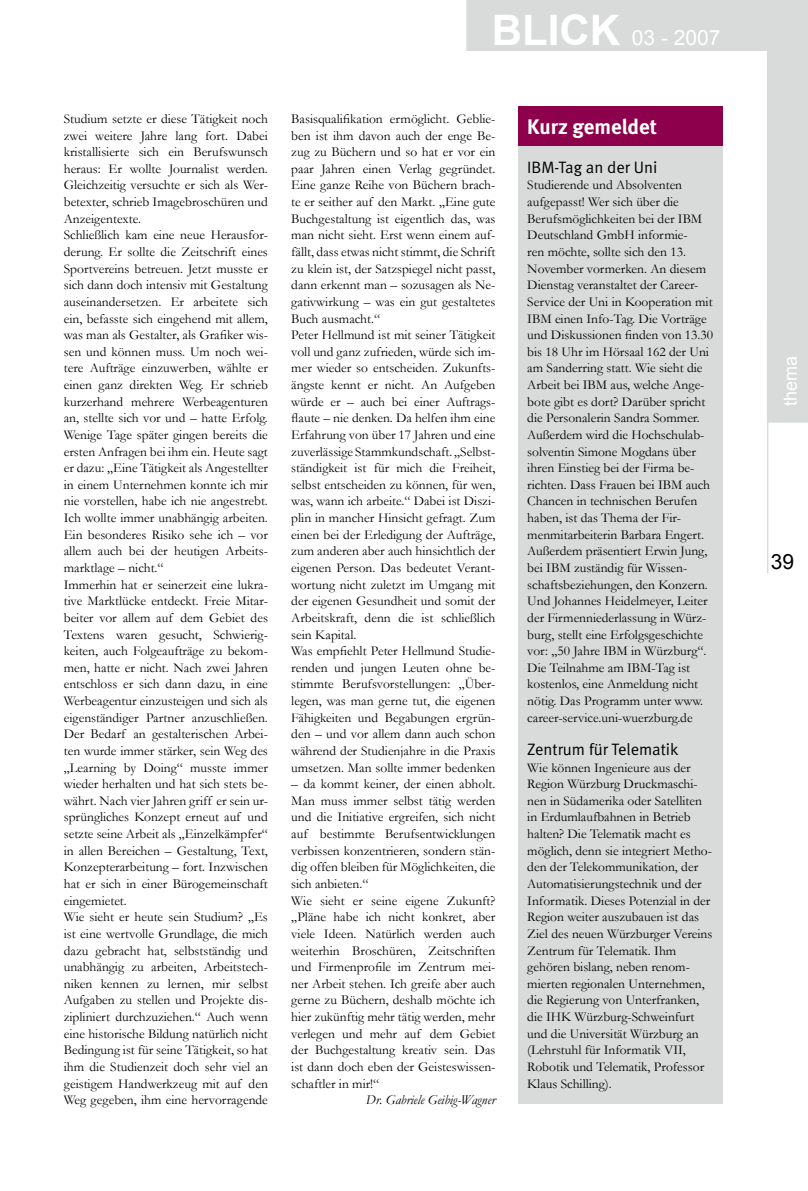
<style>
.page{position:relative;width:808px;height:1191px;background:#fff}
.page>*{position:absolute;margin:0;border:0;box-sizing:border-box;transform-origin:0 0}
.t1{font:21px "Arial";color:#fff}
.t2{font:700 21px "Meta";color:#fff}
.t3{font:21px "Arial";color:#000}
.t4{font:18px "Arial";color:#fff}
.t5{font:16.5px "Meta Normal";color:#000}
.t6{font:13.5px/16.6px "Garamond";color:#000}
.t7{font:italic 13.5px "Garamond";color:#000}
.s1{font-weight:700;font-size:42px}
</style>
<div class="page">
<svg style="left:466px;top:0;width:342px;height:423px"></svg>
<hr style="left:767px;top:319px;width:1px;height:254px;background:#d9dada">
<div style="left:491px;top:1px;width:262px;height:48px;background:#d9dada"></div>
<div style="left:490px;top:0;width:263px;height:50px;border:2px solid #d9dada"></div>
<div style="left:769px;top:195px;width:37px;height:212px;background:#d9dada"></div>
<div style="left:768px;top:195px;width:39px;height:212px;border:2px solid #d9dada"></div>
<div style="left:519px;top:147px;width:204px;height:957px;background:#d9dada"></div>
<div style="left:519px;top:106px;width:204px;height:40px;background:#8d004b"></div>
<h1 class="t1" style="left:492px;top:23px;width:230px"><span class="s1">BLICK</span> 03 - 2007</h1>
<p class="t6" style="left:64px;top:110px;width:206px">Studium setzte er diese Tätigkeit noch zwei weitere Jahre lang fort. Dabei kristallisierte sich ein Berufswunsch heraus: Er wollte Journalist werden.<br>Gleichzeitig versuchte er sich als Wer&shy;betexter, schrieb Imagebroschüren und Anzeigentexte.<br>Schließlich kam eine neue Herausfor&shy;derung. Er sollte die Zeitschrift eines Sportvereins betreuen. Jetzt musste er sich dann doch intensiv mit Gestaltung auseinandersetzen. Er arbeitete sich ein, befasste sich eingehend mit allem, was man als Gestalter, als Grafiker wis&shy;sen und können muss. Um noch wei&shy;tere Aufträge einzuwerben, wählte er einen ganz direkten Weg. Er schrieb kurzerhand mehrere Werbeagenturen an, stellte sich vor und – hatte Erfolg.<br>Wenige Tage später gingen bereits die ersten Anfragen bei ihm ein. Heute sagt er dazu: „Eine Tätigkeit als Angestellter in einem Unternehmen konnte ich mir nie vorstellen, habe ich nie angestrebt.<br>Ich wollte immer unabhängig arbeiten.<br>Ein besonderes Risiko sehe ich – vor allem auch bei der heutigen Arbeits&shy;marktlage – nicht.“<br>Immerhin hat er seinerzeit eine lukra&shy;tive Marktlücke entdeckt. Freie Mitar&shy;beiter vor allem auf dem Gebiet des Textens waren gesucht, Schwierig&shy;keiten, auch Folgeaufträge zu bekom&shy;men, hatte er nicht. Nach zwei Jahren entschloss er sich dann dazu, in eine Werbeagentur einzusteigen und sich als eigenständiger Partner anzuschließen.<br>Der Bedarf an gestalterischen Arbei&shy;ten wurde immer stärker, sein Weg des „Learning by Doing“ musste immer wieder herhalten und hat sich stets be&shy;währt. Nach vier Jahren griff er sein ur&shy;sprüngliches Konzept erneut auf und setzte seine Arbeit als „Einzelkämpfer“ in allen Bereichen – Gestaltung, Text, Konzepterarbeitung – fort. Inzwischen hat er sich in einer Bürogemeinschaft eingemietet.<br>Wie sieht er heute sein Studium? „Es ist eine wertvolle Grundlage, die mich dazu gebracht hat, selbstständig und unabhängig zu arbeiten, Arbeitstech&shy;niken kennen zu lernen, mir selbst Aufgaben zu stellen und Projekte dis&shy;zipliniert durchzuziehen.“ Auch wenn eine historische Bildung natürlich nicht Bedingung ist für seine Tätigkeit, so hat ihm die Studienzeit doch sehr viel an geistigem Handwerkzeug mit auf den Weg gegeben, ihm eine hervorragende</p>
<p class="t6" style="left:291px;top:110px;width:206px">Basisqualifikation ermöglicht. Geblie&shy;ben ist ihm davon auch der enge Be&shy;zug zu Büchern und so hat er vor ein paar Jahren einen Verlag gegründet.<br>Eine ganze Reihe von Büchern brach&shy;te er seither auf den Markt. „Eine gute Buchgestaltung ist eigentlich das, was man nicht sieht. Erst wenn einem auf&shy;fällt, dass etwas nicht stimmt, die Schrift zu klein ist, der Satzspiegel nicht passt, dann erkennt man – sozusagen als Ne&shy;gativwirkung – was ein gut gestaltetes Buch ausmacht.“<br>Peter Hellmund ist mit seiner Tätigkeit voll und ganz zufrieden, würde sich im&shy;mer wieder so entscheiden. Zukunfts&shy;ängste kennt er nicht. An Aufgeben würde er – auch bei einer Auftrags&shy;flaute – nie denken. Da helfen ihm eine Erfahrung von über 17 Jahren und eine zuverlässige Stammkundschaft. „Selbst&shy;ständigkeit ist für mich die Freiheit, selbst entscheiden zu können, für wen, was, wann ich arbeite.“ Dabei ist Diszi&shy;plin in mancher Hinsicht gefragt. Zum einen bei der Erledigung der Aufträge, zum anderen aber auch hinsichtlich der eigenen Person. Das bedeutet Verant&shy;wortung nicht zuletzt im Umgang mit der eigenen Gesundheit und somit der Arbeitskraft, denn die ist schließlich sein Kapital.<br>Was empfiehlt Peter Hellmund Studie&shy;renden und jungen Leuten ohne be&shy;stimmte Berufsvorstellungen: „Über&shy;legen, was man gerne tut, die eigenen Fähigkeiten und Begabungen ergrün&shy;den – und vor allem dann auch schon während der Studienjahre in die Praxis umsetzen. Man sollte immer bedenken</p>
<p class="t6" style="left:291px;top:775px;width:206px">– da kommt keiner, der einen abholt.<br>Man muss immer selbst tätig werden und die Initiative ergreifen, sich nicht auf bestimmte Berufsentwicklungen verbissen konzentrieren, sondern stän&shy;dig offen bleiben für Möglichkeiten, die sich anbieten.“<br>Wie sieht er seine eigene Zukunft? „Pläne habe ich nicht konkret, aber viele Ideen. Natürlich werden auch weiterhin Broschüren, Zeitschriften und Firmenprofile im Zentrum mei&shy;ner Arbeit stehen. Ich greife aber auch gerne zu Büchern, deshalb möchte ich hier zukünftig mehr tätig werden, mehr verlegen und mehr auf dem Gebiet der Buchgestaltung kreativ sein. Das ist dann doch eben der Geisteswissen&shy;schaftler in mir!“</p>
<p class="t7" style="left:366px;top:1090px;width:131px">Dr. Gabriele Geibig-Wagner</p>
<h1 class="t2" style="left:527px;top:113px;width:131px">Kurz gemeldet</h1>
<p class="t5" style="left:527px;top:158px;width:132px">IBM-Tag an der Uni</p>
<p class="t6" style="left:527px;top:177px;width:187px">Studierende und Absolventen aufgepasst! Wer sich über die<br>Berufsmöglichkeiten bei der IBM<br>Deutschland GmbH informie-<br>ren möchte, sollte sich den 13.<br>November vormerken. An diesem<br>Dienstag veranstaltet der Career-<br>Service der Uni in Kooperation mit<br>IBM einen Info-Tag. Die Vorträge und Diskussionen finden von 13.30 bis 18 Uhr im Hörsaal 162 der Uni am Sanderring statt. Wie sieht die<br>Arbeit bei IBM aus, welche Ange&shy;bote gibt es dort? Darüber spricht die Personalerin Sandra Sommer.<br>Außerdem wird die Hochschulab&shy;solventin Simone Mogdans über ihren Einstieg bei der Firma be&shy;richten. Dass Frauen bei IBM auch<br>Chancen in technischen Berufen haben, ist das Thema der Fir&shy;menmitarbeiterin Barbara Engert.<br>Außerdem präsentiert Erwin Jung, bei IBM zuständig für Wissen&shy;schaftsbeziehungen, den Konzern.<br>Und Johannes Heidelmeyer, Leiter der Firmenniederlassung in Würz&shy;burg, stellt eine Erfolgsgeschichte vor: „50 Jahre IBM in Würzburg“.<br>Die Teilnahme am IBM-Tag ist kostenlos, eine Anmeldung nicht nötig. Das Programm unter www. career-service.uni-wuerzburg.de</p>
<p class="t5" style="left:527px;top:739px;width:153px">Zentrum für Telematik</p>
<p class="t6" style="left:527px;top:758px;width:187px">Wie können Ingenieure aus der<br>Region Würzburg Druckmaschi&shy;nen in Südamerika oder Satelliten in Erdumlaufbahnen in Betrieb halten? Die Telematik macht es möglich, denn sie integriert Metho&shy;den der Telekommunikation, der<br>Automatisierungstechnik und der<br>Informatik. Dieses Potenzial in der<br>Region weiter auszubauen ist das<br>Ziel des neuen Würzburger Vereins<br>Zentrum für Telematik. Ihm gehören bislang, neben renom&shy;mierten regionalen Unternehmen, die Regierung von Unterfranken, die IHK Würzburg-Schweinfurt und die Universität Würzburg an (Lehrstuhl für Informatik VII,<br>Robotik und Telematik, Professor<br>Klaus Schilling).</p>
<h2 class="t4" style="left:778px;top:406px;width:52px;rotate:-90deg">thema</h2>
<h1 class="t3" style="left:771px;top:548px;width:25px">39</h1>
</div>
